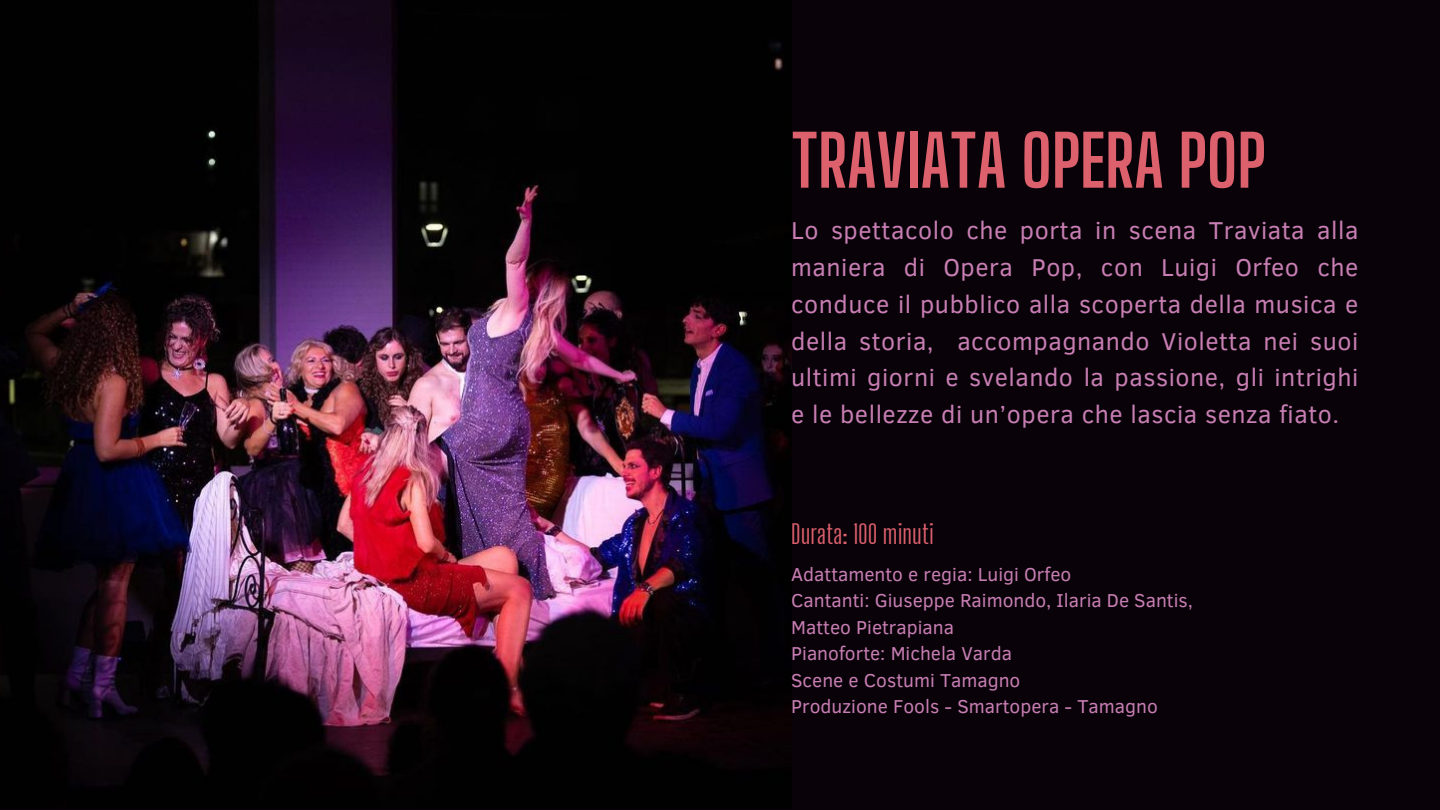
<style>
.page{position:relative;width:1440px;height:810px;background:#090309}
.page>*{position:absolute;margin:0;border:0;box-sizing:border-box;transform-origin:0 0}
.t1{font:700 70px "Big Shoulders Display";color:#dd606d}
.t2{font:26px "Big Shoulders Display";color:#dd606d}
.t3{font:25px/36.8px "Clear Sans";letter-spacing:.02em;color:#c87eb3;text-align:justify}
.t4{font:19.2px/26.5px "Clear Sans";color:#c87eb3}
</style>
<div class="page">
<img style="left:4px;top:0;width:787px;height:776px">
<p class="t1" style="left:791px;top:119px;width:476px">TRAVIATA OPERA POP</p>
<p class="t3" style="left:791px;top:211px;width:569px">Lo spettacolo che porta in scena Traviata alla maniera di Opera Pop, con Luigi Orfeo che conduce il pubblico alla scoperta della musica e della storia, accompagnando Violetta nei suoi ultimi giorni e svelando la passione, gli intrighi e le bellezze di un’opera che lascia senza fiato.</p>
<p class="t2" style="left:791px;top:518px;width:144px">Durata: 100 minuti</p>
<p class="t4" style="left:791px;top:560px;width:282px">Adattamento e regia: Luigi Orfeo</p>
<h1 class="t4" style="left:791px;top:586px;width:403px">Cantanti: Giuseppe Raimondo, Ilaria De Santis,<br>Matteo Pietrapiana</h1>
<h2 class="t4" style="left:791px;top:639px;width:222px">Pianoforte: Michela Varda</h2>
<h2 class="t4" style="left:791px;top:666px;width:231px">Scene e Costumi Tamagno</h2>
<p class="t4" style="left:791px;top:692px;width:368px">Produzione Fools - Smartopera - Tamagno</p>
</div>
